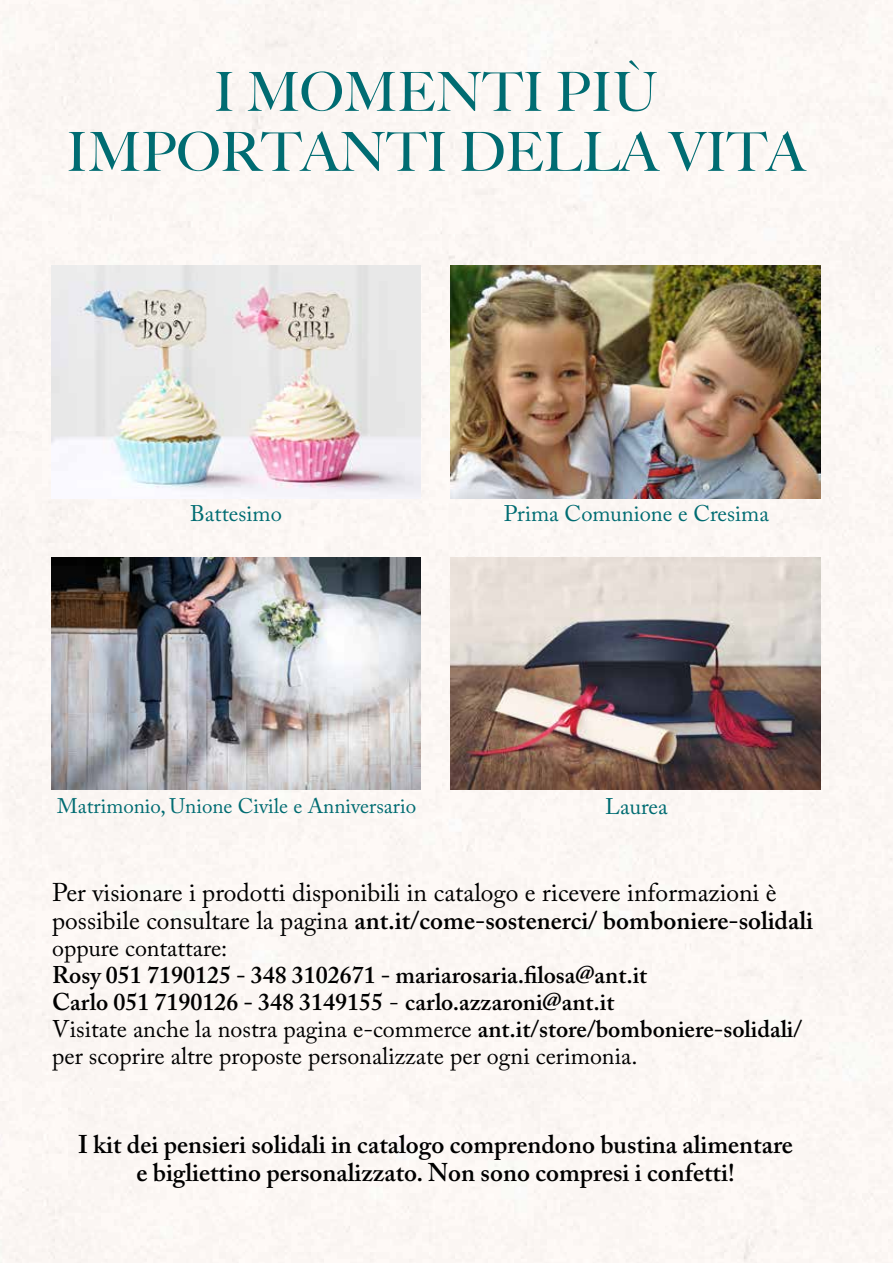
<style>
.page{position:relative;width:893px;height:1263px;background:#fbf7f4}
.page>*{position:absolute;margin:0;border:0;box-sizing:border-box;transform-origin:0 0}
.t1{font:500 54px/60px "Big Caslon";color:#006c72;text-align:center}
.t2{font:25.5px/28.5px "Adobe Caslon Pro";color:#000}
.t3{font:600 25.5px/28.5px "Adobe Caslon Pro";color:#000;text-align:center}
.t4{font:600 24px/27px "Adobe Caslon Pro";color:#000}
.t5{font:24px "Adobe Caslon Pro";color:#000}
.t6{font:22.5px "Adobe Caslon Pro";color:#006c72}
.t7{font:21px "Adobe Caslon Pro";color:#006c72}
.s1{font-weight:600}
.s2{font-weight:400}
</style>
<div class="page">
<img style="left:51px;top:266px;width:370px;height:232px">
<img style="left:451px;top:266px;width:370px;height:232px">
<img style="left:51px;top:557px;width:370px;height:233px">
<img style="left:451px;top:557px;width:370px;height:233px">
<h1 class="t1" style="left:66px;top:60px;width:740px">I MOMENTI PIÙ<br>IMPORTANTI DELLA VITA</h1>
<p class="t6" style="left:190px;top:500px;width:93px">Battesimo</p>
<p class="t6" style="left:504px;top:500px;width:266px">Prima Comunione e Cresima</p>
<p class="t7" style="left:57px;top:794px;width:360px">Matrimonio, Unione Civile e Anniversario</p>
<p class="t6" style="left:605px;top:793px;width:64px">Laurea</p>
<p class="t2" style="left:52px;top:878px;width:762px">Per visionare i prodotti disponibili in catalogo e ricevere informazioni è possibile consultare la pagina <span class="s1">ant.it/come-sostenerci/ bomboniere-solidali</span></p>
<p class="t5" style="left:52px;top:934px;width:177px">oppure contattare:</p>
<p class="t4" style="left:52px;top:961px;width:751px">Rosy 051 7190125 - 348 3102671 - mariarosaria.filosa@ant.it<br>Carlo 051 7190126 - 348 3149155 <span class="s2">-</span> carlo.azzaroni@ant.it<br><span class="s2">Visitate anche la nostra pagina e-commerce</span> ant.it/store/bomboniere-solidali/ <span class="s2">per scoprire altre proposte personalizzate per ogni cerimonia.</span></p>
<p class="t3" style="left:78px;top:1130px;width:716px">I kit dei pensieri solidali in catalogo comprendono bustina alimentare e bigliettino personalizzato. Non sono compresi i confetti!</p>
</div>
